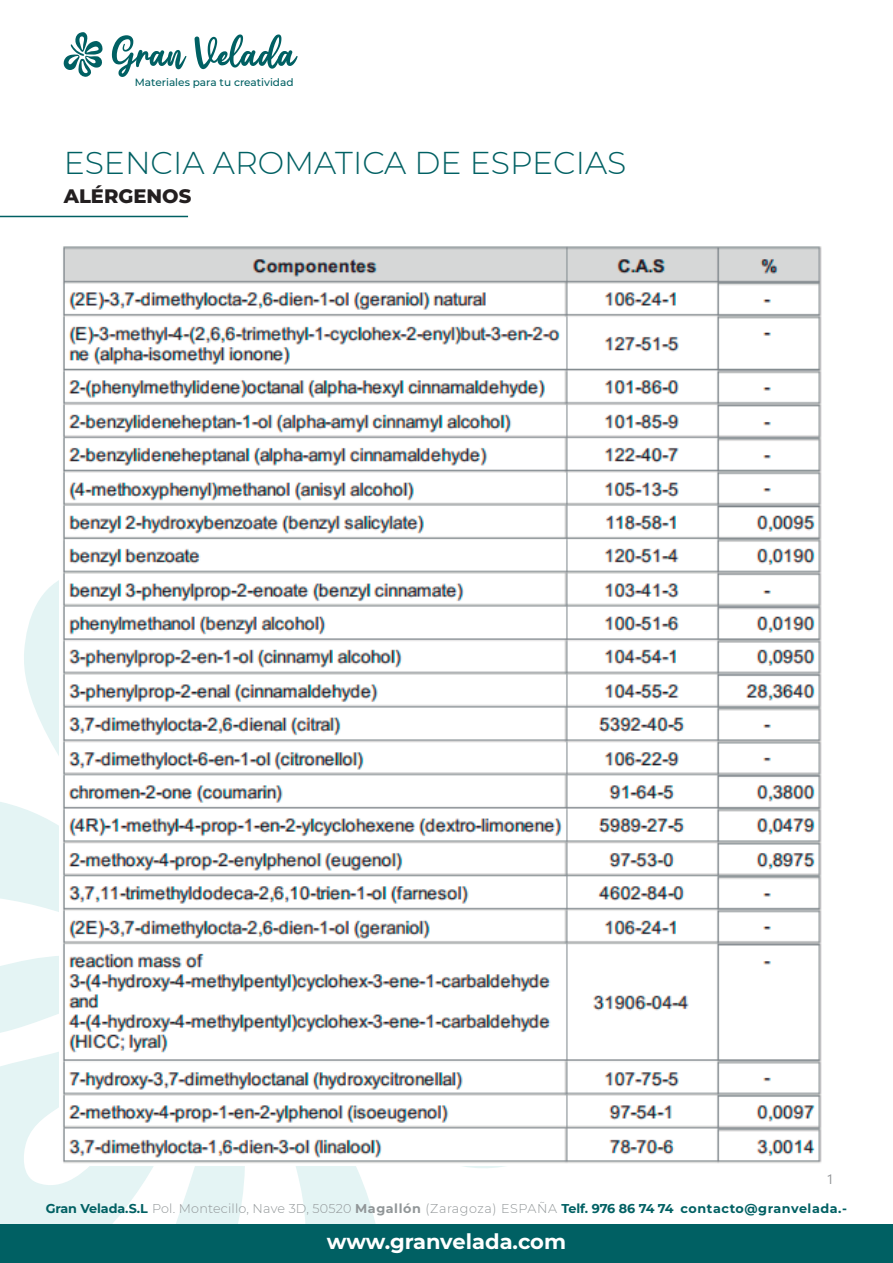
<style>
.page{position:relative;width:893px;height:1263px;background:#fff}
.page>*{position:absolute;margin:0;border:0;box-sizing:border-box;transform-origin:0 0}
.t1{font:300 31.5px "Montserrat";color:#006063}
.t2{font:700 21px "Montserrat";color:#fff}
.t3{font:800 19.5px "Montserrat";color:#231f20}
.t4{font:13.5px "Segoe UI";color:#939598}
.t5{font:700 12.75px "Montserrat";letter-spacing:.035em;color:#006063}
.t6{font:500 10.5px "Montserrat";color:#006063}
.s1{font-weight:300;color:#919698}
.s2{color:#919698}
</style>
<div class="page">
<svg style="left:0;top:802px;width:59px;height:199px"></svg>
<svg style="left:21px;top:580px;width:38px;height:369px;fill:#e4f4f4"></svg>
<svg style="left:0;top:1001px;width:154px;height:223px;fill:#e4f4f4"></svg>
<svg style="left:176px;top:1166px;width:200px;height:58px;fill:#e4f4f4"></svg>
<svg style="left:112px;top:35px;width:74px;height:42px"></svg>
<svg style="left:195px;top:34px;width:103px;height:35px"></svg>
<svg style="left:63px;top:32px;width:40px;height:45px"></svg>
<div style="left:0;top:1224px;width:893px;height:39px;background:#006063"></div>
<hr style="left:0;top:216px;width:188px;height:1px;background:#006063">
<img style="left:59px;top:246px;width:763px;height:919px">
<p class="t6" style="left:135px;top:75px;width:160px">Materiales para tu creatividad</p>
<h1 class="t1" style="left:64px;top:142px;width:564px">ESENCIA AROMATICA DE ESPECIAS</h1>
<h3 class="t3" style="left:64px;top:182px;width:129px">ALÉRGENOS</h3>
<p class="t4" style="left:826px;top:1167px;width:9px">1</p>
<p class="t5" style="left:46px;top:1200px;width:803px">Gran Velada.S.L <span class="s1">Pol. Montecillo, Nave 3D, 50520</span> <span class="s2">Magallón</span> <span class="s1">(Zaragoza) ESPAÑA</span> Telf. 976 86 74 74 contacto@granvelada.-</p>
<h2 class="t2" style="left:327px;top:1226px;width:241px">www.granvelada.com</h2>
</div>
